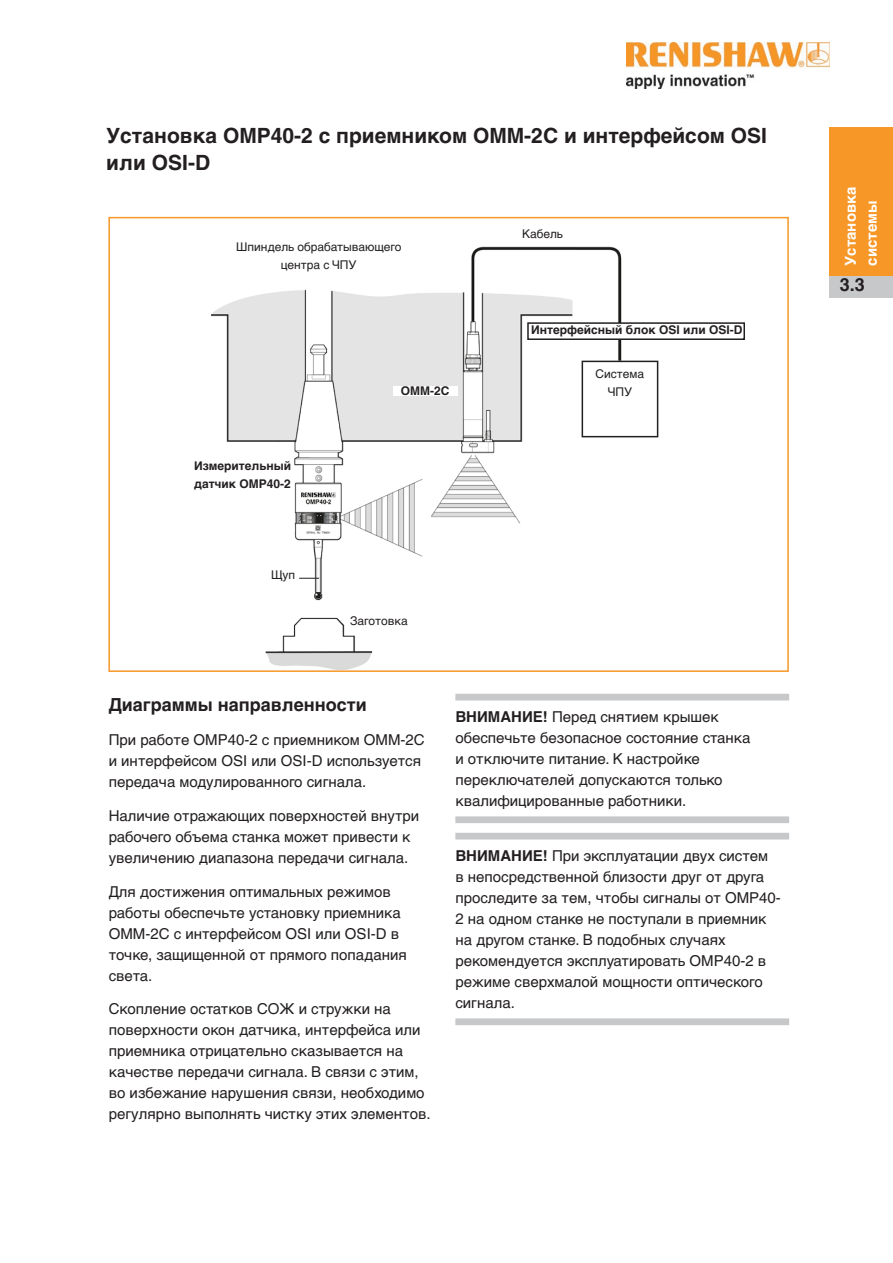
<style>
.page{position:relative;width:893px;height:1263px;background:#fff}
.page>*{position:absolute;margin:0;border:0;box-sizing:border-box;transform-origin:0 0}
.Heading_1{font:700 21px/27px "Helvetica LT Pro";color:#231f20}
.Heading_2{font:700 18px "Helvetica LT Pro";color:#231f20}
.Body_Text_10pt{font:15px/21px "Helvetica LT Pro";color:#231f20}
.Note{font:15px/21px "Helvetica LT Pro";color:#231f20}
.Body_Text_8pt{font:15px/21px "Helvetica LT Pro";color:#231f20}
.t1{font:700 15px/21px "Helvetica LT Pro";color:#fff}
.Body_Text_10pt-2{font:12px/18px "Helvetica LT Pro";color:#231f20;text-align:center}
.Body_Text_10pt-3{font:700 12px/18px "Helvetica LT Pro";color:#231f20}
.s1{font-weight:700}
</style>
<div class="page">
<img style="left:626px;top:43px;width:203px;height:46px">
<div style="left:829px;top:128px;width:64px;height:148px;background:#f79727"></div>
<div style="left:829px;top:276px;width:64px;height:22px;background:#c7c8ca"></div>
<img style="left:212px;top:246px;width:447px;height:423px">
<div style="left:108px;top:217px;width:681px;height:455px;border:2px solid #f79727"></div>
<svg style="left:299px;top:578px;width:20px;height:1px"></svg>
<div style="left:455px;top:694px;width:334px;height:6px;background:#c7c8ca"></div>
<div style="left:455px;top:816px;width:334px;height:7px;background:#c7c8ca"></div>
<div style="left:455px;top:833px;width:334px;height:6px;background:#c7c8ca"></div>
<div style="left:455px;top:1018px;width:334px;height:7px;background:#c7c8ca"></div>
<div style="left:393px;top:386px;width:65px;height:9px;background:#fff"></div>
<div style="left:582px;top:361px;width:76px;height:76px;border:2px solid #231f20"></div>
<div style="left:528px;top:323px;width:216px;height:16px;background:#fff"></div>
<div style="left:527px;top:322px;width:218px;height:18px;border:2px solid #231f20"></div>
<p class="Heading_1" style="left:106px;top:122px;width:662px">Установка OMP40-2 с приемником OMM-2C и интерфейсом OSI или OSI-D</p>
<p class="Body_Text_10pt-2" style="left:236px;top:238px;width:167px">Шпиндель обрабатывающего</p>
<p class="Body_Text_10pt-2" style="left:281px;top:256px;width:77px">центра с ЧПУ</p>
<p class="Body_Text_10pt-3" style="left:194px;top:456px;width:98px">Измерительный датчик OMP40-2</p>
<p class="Body_Text_10pt-2" style="left:271px;top:566px;width:25px">Щуп</p>
<p class="Body_Text_10pt-3" style="left:401px;top:381px;width:50px">OMM-2C</p>
<p class="Body_Text_10pt-2" style="left:350px;top:612px;width:59px">Заготовка</p>
<p class="Body_Text_10pt-2" style="left:522px;top:225px;width:42px">Кабель</p>
<p class="Body_Text_10pt-3" style="left:531px;top:321px;width:213px">Интерфейсный блок OSI или OSI-D</p>
<p class="Body_Text_10pt-2" style="left:596px;top:364px;width:50px">Система<br>ЧПУ</p>
<p class="Heading_2" style="left:109px;top:694px;width:260px">Диаграммы направленности</p>
<p class="Body_Text_10pt" style="left:109px;top:729px;width:317px">При работе OMP40-2 с приемником OMM-2C и интерфейсом OSI или OSI-D используется передача модулированного сигнала.</p>
<p class="Body_Text_10pt" style="left:109px;top:805px;width:312px">Наличие отражающих поверхностей внутри рабочего объема станка может привести к увеличению диапазона передачи сигнала.</p>
<p class="Body_Text_8pt" style="left:109px;top:881px;width:300px">Для достижения оптимальных режимов работы обеспечьте установку приемника<br>OMM-2C с интерфейсом OSI или OSI-D в точке, защищенной от прямого попадания света.</p>
<p class="Body_Text_10pt" style="left:109px;top:998px;width:323px">Скопление остатков СОЖ и стружки на поверхности окон датчика, интерфейса или приемника отрицательно сказывается на качестве передачи сигнала. В связи с этим, во избежание нарушения связи, необходимо регулярно выполнять чистку этих элементов.</p>
<p class="Note" style="left:455px;top:706px;width:297px"><span class="s1">ВНИМАНИЕ!</span> Перед снятием крышек обеспечьте безопасное состояние станка и отключите питание. К настройке переключателей допускаются только квалифицированные работники.</p>
<p class="Note" style="left:455px;top:845px;width:327px"><span class="s1">ВНИМАНИЕ!</span> При эксплуатации двух систем<br>в непосредственной близости друг от друга проследите за тем, чтобы сигналы от OMP40- 2 на одном станке не поступали в приемник на другом станке. В подобных случаях рекомендуется эксплуатировать OMP40-2 в режиме сверхмалой мощности оптического сигнала.</p>
<p class="t1" style="left:840px;top:266px;width:81px;rotate:-90deg">Установка системы</p>
<p class="Heading_2" style="left:840px;top:274px;width:27px">3.3</p>
</div>
